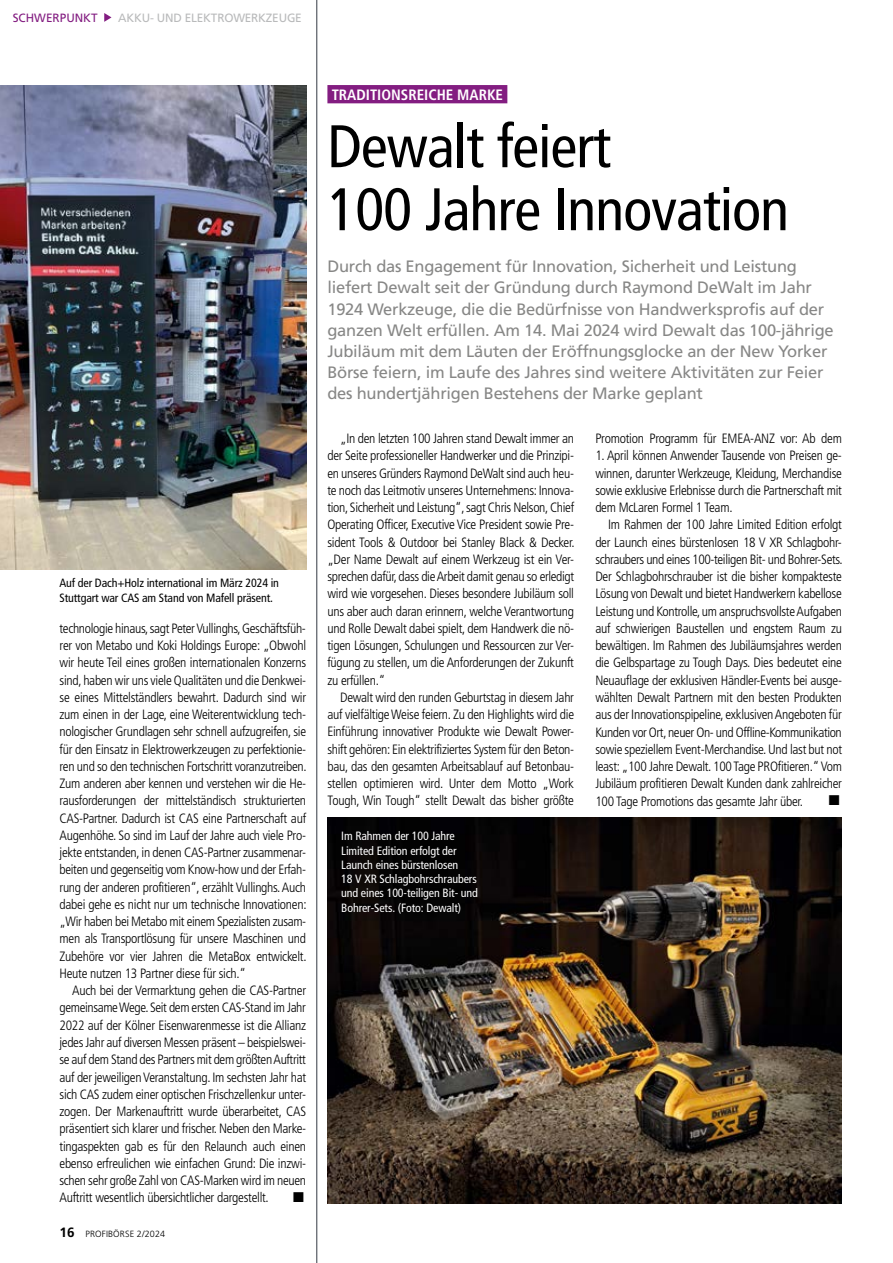
<style>
.page{position:relative;width:893px;height:1263px;background:#fff}
.page>*{position:absolute;margin:0;border:0;box-sizing:border-box;transform-origin:0 0}
.t1{font:condensed 60px/63px "Frutigercondensed 57";letter-spacing:-.015em;color:#000}
.t2{font:16.5px/21px "Frutiger";letter-spacing:-.015em;color:#878786}
.t3{font:15px "Frutigercondensed 67 Bold Cond";color:#fff}
.t4{font:14.25px "Zapf Dingbats ITC";color:#000}
.t5{font:13.5px/17.2px "Frutigercondensed 47 Light Cond";letter-spacing:-.02em;color:#000;text-align:justify}
.t6{font:condensed 12px/14.2px "Frutigercondensed 57";letter-spacing:-.01em;color:#fff}
.t7{font:condensed 12px/14.2px "Frutigercondensed 57";letter-spacing:-.01em;color:#000}
.t8{font:12px "Frutiger";letter-spacing:-.015em;color:#b9babb}
.t9{font:12px "Frutiger";color:#831d81}
.t10{font:300 9px "Frutiger";letter-spacing:.015em;color:#000}
.s1{font-weight:700;font-size:13.5px}
</style>
<div class="page">
<svg style="left:104px;top:13px;width:8px;height:9px"></svg>
<hr style="left:317px;top:0;width:1px;height:1263px;background:#343a43">
<div style="left:327px;top:85px;width:180px;height:18px;background:#831d81"></div>
<img style="left:327px;top:818px;width:515px;height:385px">
<img style="left:0;top:85px;width:306px;height:485px">
<p class="t9" style="left:13px;top:11px;width:86px">SCHWERPUNKT</p>
<p class="t8" style="left:118px;top:11px;width:185px">AKKU- UND ELEKTROWERKZEUGE</p>
<p class="t7" style="left:60px;top:576px;width:221px">Auf der Dach+Holz international im März 2024 in<br>Stuttgart war CAS am Stand von Mafell präsent.</p>
<p class="t5" style="left:60px;top:620px;width:249px">technologie hinaus, sagt Peter Vullinghs, Geschäftsfüh&shy;rer von Metabo und Koki Holdings Europe: „Obwohl wir heute Teil eines großen internationalen Konzerns sind, haben wir uns viele Qualitäten und die Denkwei&shy;se eines Mittelständlers bewahrt. Dadurch sind wir zum einen in der Lage, eine Weiterentwicklung tech&shy;nologischer Grundlagen sehr schnell aufzugreifen, sie für den Einsatz in Elektrowerkzeugen zu perfektionie&shy;ren und so den technischen Fortschritt voranzutreiben.<br>Zum anderen aber kennen und verstehen wir die He&shy;rausforderungen der mittelständisch strukturierten CAS-Partner. Dadurch ist CAS eine Partnerschaft auf Augenhöhe. So sind im Lauf der Jahre auch viele Pro&shy;jekte entstanden, in denen CAS-Partner zusammenar&shy;beiten und gegenseitig vom Know-how und der Erfah&shy;rung der anderen profitieren“, erzählt Vullinghs. Auch dabei gehe es nicht nur um technische Innovationen: „Wir haben bei Metabo mit einem Spezialisten zusam&shy;men als Transportlösung für unsere Maschinen und Zubehöre vor vier Jahren die MetaBox entwickelt.<br>Heute nutzen 13 Partner diese für sich.“</p>
<p class="t5" style="left:60px;top:982px;width:248px;text-indent:13px">Auch bei der Vermarktung gehen die CAS-Partner gemeinsame Wege. Seit dem ersten CAS-Stand im Jahr 2022 auf der Kölner Eisenwarenmesse ist die Allianz jedes Jahr auf diversen Messen präsent – beispielswei&shy;se auf dem Stand des Partners mit dem größten Auftritt auf der jeweiligen Veranstaltung. Im sechsten Jahr hat sich CAS zudem einer optischen Frischzellenkur unter&shy;zogen. Der Markenauftritt wurde überarbeitet, CAS präsentiert sich klarer und frischer. Neben den Marke&shy;tingaspekten gab es für den Relaunch auch einen ebenso erfreulichen wie einfachen Grund: Die inzwi&shy;schen sehr große Zahl von CAS-Marken wird im neuen Auftritt wesentlich übersichtlicher dargestellt.</p>
<p class="t4" style="left:293px;top:1190px;width:12px">■</p>
<p class="t10" style="left:60px;top:1229px;width:107px"><span class="s1">16</span> PROFIBÖRSE 2/2024</p>
<p class="t3" style="left:332px;top:86px;width:173px">TRADITIONSREICHE MARKE</p>
<h1 class="t1" style="left:327px;top:115px;width:463px">Dewalt feiert<br>100 Jahre Innovation</h1>
<p class="t2" style="left:327px;top:256px;width:508px">Durch das Engagement für Innovation, Sicherheit und Leistung liefert Dewalt seit der Gründung durch Raymond DeWalt im Jahr 1924 Werkzeuge, die die Bedürfnisse von Handwerksprofis auf der ganzen Welt erfüllen. Am 14. Mai 2024 wird Dewalt das 100-jährige Jubiläum mit dem Läuten der Eröffnungsglocke an der New Yorker Börse feiern, im Laufe des Jahres sind weitere Aktivitäten zur Feier des hundertjährigen Bestehens der Marke geplant</p>
<p class="t5" style="left:327px;top:430px;width:249px;text-indent:13px">„In den letzten 100 Jahren stand Dewalt immer an der Seite professioneller Handwerker und die Prinzipi&shy;en unseres Gründers Raymond DeWalt sind auch heu&shy;te noch das Leitmotiv unseres Unternehmens: Innova&shy;tion, Sicherheit und Leistung“, sagt Chris Nelson, Chief Operating Officer, Executive Vice President sowie Pre&shy;sident Tools &amp; Outdoor bei Stanley Black &amp; Decker. „Der Name Dewalt auf einem Werkzeug ist ein Ver&shy;sprechen dafür, dass die Arbeit damit genau so erledigt wird wie vorgesehen. Dieses besondere Jubiläum soll uns aber auch daran erinnern, welche Verantwortung und Rolle Dewalt dabei spielt, dem Handwerk die nö&shy;tigen Lösungen, Schulungen und Ressourcen zur Ver&shy;fügung zu stellen, um die Anforderungen der Zukunft zu erfüllen.“</p>
<p class="t5" style="left:327px;top:689px;width:248px;text-indent:13px">Dewalt wird den runden Geburtstag in diesem Jahr auf vielfältige Weise feiern. Zu den Highlights wird die Einführung innovativer Produkte wie Dewalt Power&shy;shift gehören: Ein elektrifiziertes System für den Beton&shy;bau, das den gesamten Arbeitsablauf auf Betonbau&shy;stellen optimieren wird. Unter dem Motto „Work Tough, Win Tough“ stellt Dewalt das bisher größte</p>
<p class="t6" style="left:341px;top:829px;width:138px">Im Rahmen der 100 Jahre<br>Limited Edition erfolgt der<br>Launch eines bürstenlosen<br>18 V XR Schlagbohrschraubers und eines 100-teiligen Bit- und<br>Bohrer-Sets. (Foto: Dewalt)</p>
<p class="t5" style="left:595px;top:430px;width:248px">Promotion Programm für EMEA-ANZ vor: Ab dem</p>
<p class="t5" style="left:595px;top:447px;width:248px">1. April können Anwender Tausende von Preisen ge&shy;winnen, darunter Werkzeuge, Kleidung, Merchandise sowie exklusive Erlebnisse durch die Partnerschaft mit dem McLaren Formel 1 Team.</p>
<p class="t5" style="left:595px;top:516px;width:249px;text-indent:13px">Im Rahmen der 100 Jahre Limited Edition erfolgt der Launch eines bürstenlosen 18 V XR Schlagbohr&shy;schraubers und eines 100-teiligen Bit- und Bohrer-Sets.<br>Der Schlagbohrschrauber ist die bisher kompakteste Lösung von Dewalt und bietet Handwerkern kabellose Leistung und Kontrolle, um anspruchsvollste Aufgaben auf schwierigen Baustellen und engstem Raum zu bewältigen. Im Rahmen des Jubiläumsjahres werden die Gelbspartage zu Tough Days. Dies bedeutet eine Neuauflage der exklusiven Händler-Events bei ausge&shy;wählten Dewalt Partnern mit den besten Produkten aus der Innovationspipeline, exklusiven Angeboten für Kunden vor Ort, neuer On- und Offline-Kommunikation sowie speziellem Event-Merchandise. Und last but not least: „100 Jahre Dewalt. 100 Tage PROfitieren.“ Vom Jubiläum profitieren Dewalt Kunden dank zahlreicher 100 Tage Promotions das gesamte Jahr über.</p>
<p class="t4" style="left:829px;top:794px;width:12px">■</p>
</div>
